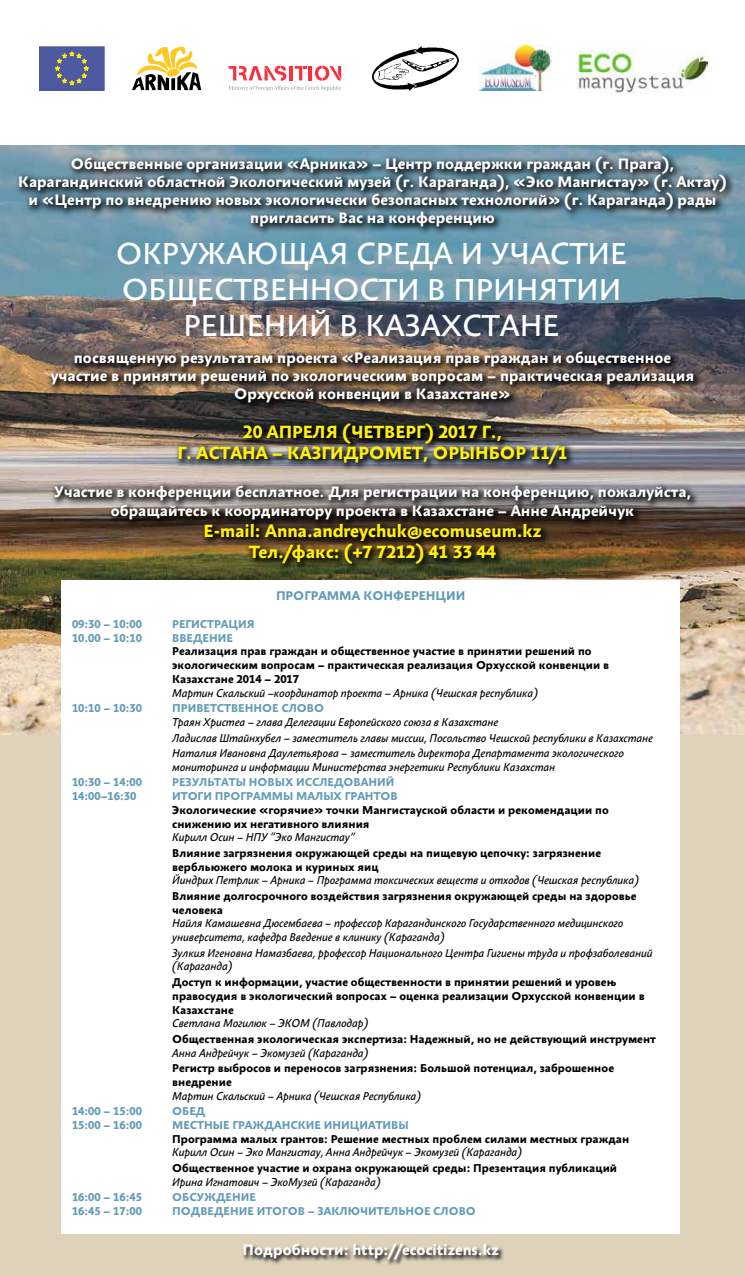
<style>
.page{position:relative;width:745px;height:1276px;background:#fff}
.page>*{position:absolute;margin:0;border:0;box-sizing:border-box;transform-origin:0 0}
.t1{font:30px/36px "Anselm Sans";color:#fff;text-align:center}
.t2{font:700 17.5px/21px "Anselm Sans";color:#fff00c;text-align:center}
.t3{font:700 15px/18px "Anselm Sans";color:#fff;text-align:center}
.t4{font:700 12.5px "Anselm Sans";color:#639cb6}
.t5{font:italic 11.25px/15.5px "Anselm Sans";color:#000}
.t6{font:700 11.25px/13.8px "Anselm Sans";color:#000}
.t7{font:700 11.25px "Anselm Sans";color:#639cb6}
</style>
<div class="page">
<div style="left:0;top:716px;width:744px;height:560px;background:#dfd2bb"></div>
<img style="left:0;top:145px;width:744px;height:589px">
<div style="left:61px;top:580px;width:618px;height:653px;background:#fff"></div>
<div style="left:46px;top:347px;width:656px;height:226px;background:#000;opacity:.75"></div>
<div style="left:15px;top:151px;width:720px;height:85px;background:#000;opacity:.75"></div>
<svg style="left:243px;top:1244px;width:260px;height:21px"></svg>
<svg style="left:132px;top:47px;width:69px;height:43px"></svg>
<div style="left:39px;top:47px;width:65px;height:43px;background:#4d59a0"></div>
<svg style="left:55px;top:52px;width:34px;height:33px"></svg>
<img style="left:479px;top:46px;width:72px;height:44px">
<img style="left:372px;top:47px;width:86px;height:44px">
<img style="left:576px;top:51px;width:131px;height:43px">
<svg style="left:228px;top:66px;width:113px;height:25px"></svg>
<p class="t3" style="left:18px;top:155px;width:709px">Общественные организации «Арника» – Центр поддержки граждан (г. Прага), Карагандинский областной Экологический музей (г. Караганда), «Эко Мангистау» (г. Актау) и «Центр по внедрению новых экологически безопасных технологий» (г. Караганда) рады пригласить Вас на конференцию</p>
<h1 class="t1" style="left:116px;top:235px;width:512px">ОКРУЖАЮЩАЯ СРЕДА И УЧАСТИЕ<br>ОБЩЕСТВЕННОСТИ В ПРИНЯТИИ<br>РЕШЕНИЙ В КАЗАХСТАНЕ</h1>
<h3 class="t3" style="left:51px;top:349px;width:644px">посвященную результатам проекта «Реализация прав граждан и общественное участие в принятии решений по экологическим вопросам – практическая реализация<br>Орхусской конвенции в Казахстане»</h3>
<h2 class="t2" style="left:177px;top:421px;width:391px">20 АПРЕЛЯ (ЧЕТВЕРГ) 2017 Г.,<br>Г. АСТАНА – КАЗГИДРОМЕТ, ОРЫНБОР 11/1</h2>
<h3 class="t3" style="left:54px;top:481px;width:638px;line-height:19.5px">Участие в конференции бесплатное. Для регистрации на конференцию, пожалуйста, обращайтесь к координатору проекта в Казахстане – Анне Андрейчук</h3>
<h2 class="t2" style="left:203px;top:520px;width:339px">E-mail: Anna.andreychuk@ecomuseum.kz<br>Тел./факс: (+7 7212) 41 33 44</h2>
<p class="t4" style="left:276px;top:587px;width:191px">ПРОГРАММА КОНФЕРЕНЦИИ</p>
<p class="t7" style="left:72px;top:616px;width:71px">09:30 – 10:00</p>
<p class="t7" style="left:172px;top:616px;width:84px">РЕГИСТРАЦИЯ</p>
<p class="t7" style="left:72px;top:630px;width:71px">10.00 – 10:10</p>
<p class="t7" style="left:172px;top:630px;width:62px">ВВЕДЕНИЕ</p>
<p class="t6" style="left:172px;top:644px;width:438px">Реализация прав граждан и общественное участие в принятии решений по экологическим вопросам – практическая реализация Орхусской конвенции в<br>Казахстане 2014 – 2017</p>
<p class="t5" style="left:172px;top:685px;width:367px">Мартин Скальский –координатор проекта – Арника (Чешская республика)</p>
<p class="t7" style="left:72px;top:700px;width:71px">10:10 – 10:30</p>
<p class="t7" style="left:172px;top:700px;width:153px">ПРИВЕТСТВЕННОЕ СЛОВО</p>
<p class="t5" style="left:172px;top:714px;width:482px">Траян Христеа – глава Делегации Европейского союза в Казахстане<br>Ладислав Штайнхубел – заместитель главы миссии, Посольство Чешской республики в Казахстане<br>Наталия Ивановна Даулетьярова – заместитель директора Департамента экологического</p>
<p class="t5" style="left:172px;top:759px;width:384px">мониторинга и информации Министерства энергетики Республики Казахстан</p>
<p class="t7" style="left:72px;top:774px;width:71px">10:30 – 14:00</p>
<p class="t7" style="left:172px;top:774px;width:223px">РЕЗУЛЬТАТЫ НОВЫХ ИССЛЕДОВАНИЙ</p>
<p class="t7" style="left:72px;top:788px;width:66px">14:00–16:30</p>
<p class="t7" style="left:172px;top:788px;width:227px">ИТОГИ ПРОГРАММЫ МАЛЫХ ГРАНТОВ</p>
<p class="t6" style="left:172px;top:803px;width:438px">Экологические «горячие» точки Мангистауской области и рекомендации по снижению их негативного влияния</p>
<p class="t5" style="left:172px;top:829px;width:184px">Кирилл Осин – НПУ “Эко Мангистау”</p>
<p class="t6" style="left:172px;top:846px;width:430px">Влияние загрязнения окружающей среды на пищевую цепочку: загрязнение вербльюжего молока и куриных яиц</p>
<p class="t5" style="left:172px;top:872px;width:468px">Йиндрих Петрлик – Арника – Программа токсических веществ и отходов (Чешская республика)</p>
<p class="t6" style="left:172px;top:889px;width:465px">Влияние долгосрочного воздействия загрязнения окружающей среды на здоровье человека</p>
<p class="t5" style="left:172px;top:916px;width:452px;line-height:13.8px">Найля Камашевна Дюсембаева – профессор Карагандинского Государственного медицинского университета, кафедра Введение в клинику (Караганда)</p>
<p class="t5" style="left:172px;top:946px;width:481px;line-height:13.8px">Зулкия Игеновна Намазбаева, pрофессор Национального Центра Гигиены труда и профзаболеваний (Караганда)</p>
<p class="t6" style="left:172px;top:975px;width:473px">Доступ к информации, участие общественности в принятии решений и уровењ правосудия в экологический вопросах – оценка реализации Орхусской конвенции в<br>Казахстане</p>
<p class="t5" style="left:172px;top:1015px;width:197px">Светлана Могилюк – ЭКОМ (Павлодар)</p>
<p class="t6" style="left:172px;top:1032px;width:485px">Общественная экологическая экспертиза: Надежный, но не действующий инструмент</p>
<p class="t5" style="left:172px;top:1045px;width:197px">Анна Андрейчук – Экомузей (Караганда)</p>
<p class="t6" style="left:172px;top:1061px;width:443px">Регистр выбросов и переносов загрязнения: Большой потенциал, заброшенное внедрение</p>
<p class="t5" style="left:172px;top:1088px;width:250px">Мартин Скальский – Арника (Чешская Республика)</p>
<p class="t7" style="left:72px;top:1103px;width:71px">14:00 – 15:00</p>
<p class="t7" style="left:172px;top:1103px;width:35px">ОБЕД</p>
<p class="t7" style="left:72px;top:1117px;width:71px">15:00 – 16:00</p>
<p class="t7" style="left:172px;top:1117px;width:238px">МЕСТНЫЕ ГРАЖДАНСКИЕ ИНИЦИАТИВЫ</p>
<p class="t6" style="left:172px;top:1131px;width:458px">Программа малых грантов: Решение местных проблем силами местных граждан</p>
<p class="t5" style="left:172px;top:1144px;width:351px">Кирилл Осин – Эко Мангистау, Анна Андрейчук – Экомузей (Караганда)</p>
<p class="t6" style="left:172px;top:1161px;width:446px">Общественное участие и охрана окружающей среды: Презентация публикаций</p>
<p class="t5" style="left:172px;top:1174px;width:210px">Ирина Игнатович – ЭкоМузей (Караганда)</p>
<p class="t7" style="left:72px;top:1189px;width:71px">16:00 – 16:45</p>
<p class="t7" style="left:172px;top:1189px;width:85px">ОБСУЖДЕНИЕ</p>
<p class="t7" style="left:72px;top:1203px;width:71px">16:45 – 17:00</p>
<p class="t7" style="left:172px;top:1203px;width:305px">ПОДВЕДЕНИЕ ИТОГОВ – ЗАКЛЮЧИТЕЛЬНОЕ СЛОВО</p>
<h3 class="t3" style="left:242px;top:1241px;width:257px">Подробности: http://ecocitizens.kz</h3>
</div>
